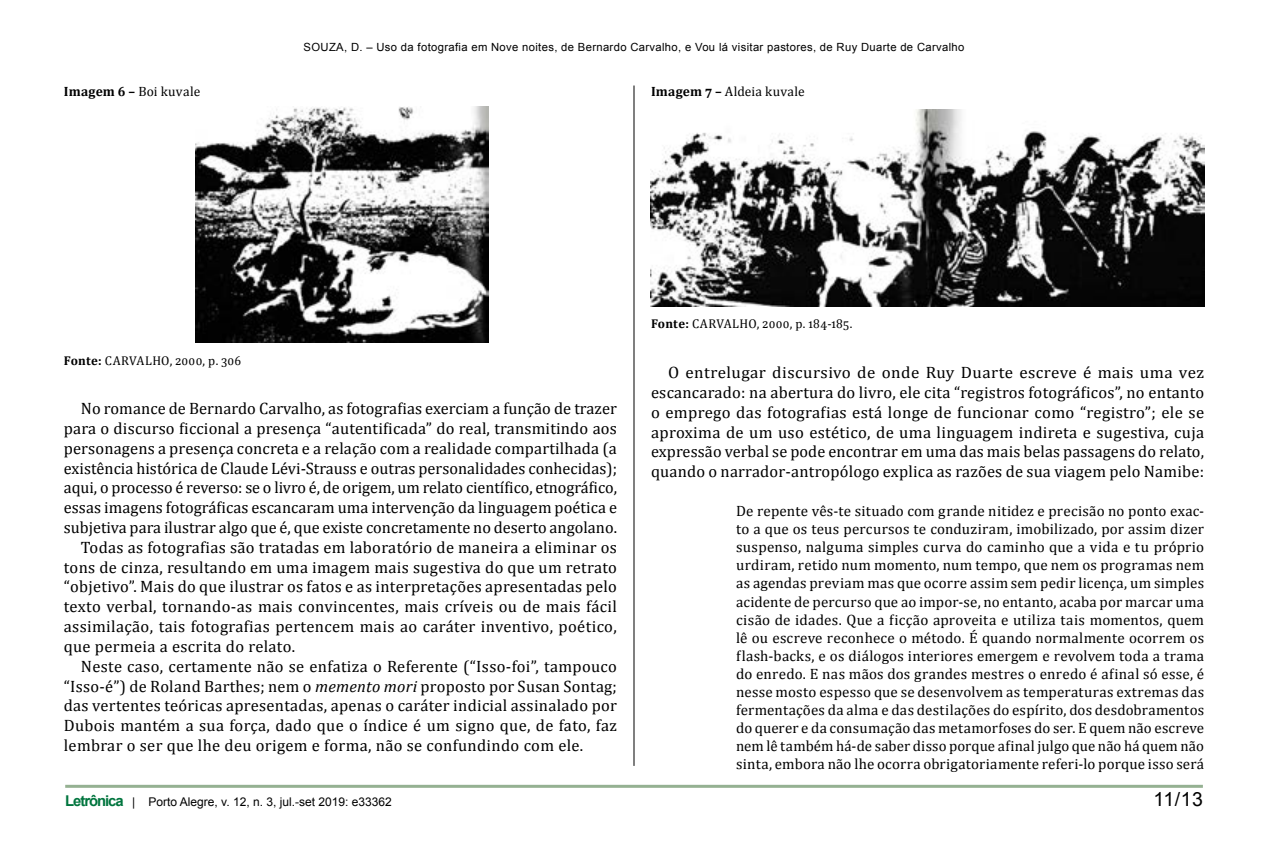
<style>
.page{position:relative;width:1268px;height:851px;background:#fff}
.page>*{position:absolute;margin:0;border:0;box-sizing:border-box;transform-origin:0 0}
.t1{font:19.5px "Arial";color:#000}
.t2{font:16.5px/19.8px "Cambria";letter-spacing:.015em;color:#000;text-align:justify}
.t3{font:15px/18px "Cambria";letter-spacing:.01em;color:#000;text-align:justify}
.t4{font:13.5px "Cambria";letter-spacing:.015em;color:#000}
.t5{font:12.75px "Cambria";letter-spacing:.025em;color:#000}
.t6{font:12px "Arial";color:#000}
.t7{font:11.25px "Arial";letter-spacing:.03em;color:#000}
.s1{font-weight:700}
.s2{font-style:italic}
.s3{font-weight:700;font-size:14.85px;color:#00753e}
</style>
<div class="page">
<hr style="left:65px;top:784px;width:1137px;height:3px;background:#95b192">
<hr style="left:633px;top:85px;width:1px;height:680px;background:#000">
<img style="left:195px;top:106px;width:293px;height:236px">
<img style="left:650px;top:109px;width:554px;height:197px">
<p class="t4" style="left:64px;top:83px;width:138px"><span class="s1">Imagem 6 –</span> Boi kuvale</p>
<p class="t7" style="left:303px;top:39px;width:662px">Souza, D. – Uso da fotografia em Nove noites, de Bernardo Carvalho, e Vou lá visitar pastores, de Ruy Duarte de Carvalho</p>
<p class="t4" style="left:651px;top:83px;width:155px"><span class="s1">Imagem 7 –</span> Aldeia kuvale</p>
<p class="t5" style="left:64px;top:352px;width:179px"><span class="s1">Fonte:</span> CARVALHO, 2000, p. 306</p>
<p class="t2" style="left:81px;top:398px;width:537px">No romance de Bernardo Carvalho, as fotografias exerciam a função de trazer</p>
<p class="t2" style="left:64px;top:418px;width:554px">para o discurso ficcional a presença “autentificada” do real, transmitindo aos</p>
<p class="t2" style="left:64px;top:438px;width:554px">personagens a presença concreta e a relação com a realidade compartilhada (a</p>
<p class="t2" style="left:64px;top:458px;width:554px">existência histórica de Claude Lévi-Strauss e outras personalidades conhecidas);</p>
<p class="t2" style="left:64px;top:477px;width:554px">aqui, o processo é reverso: se o livro é, de origem, um relato científico, etnográfico,</p>
<p class="t2" style="left:64px;top:497px;width:554px">essas imagens fotográficas escancaram uma intervenção da linguagem poética e</p>
<p class="t2" style="left:64px;top:517px;width:554px">subjetiva para ilustrar algo que é, que existe concretamente no deserto angolano.</p>
<p class="t2" style="left:81px;top:537px;width:537px">Todas as fotografias são tratadas em laboratório de maneira a eliminar os</p>
<p class="t2" style="left:64px;top:557px;width:554px">tons de cinza, resultando em uma imagem mais sugestiva do que um retrato</p>
<p class="t2" style="left:64px;top:576px;width:554px">“objetivo”. Mais do que ilustrar os fatos e as interpretações apresentadas pelo</p>
<p class="t2" style="left:64px;top:596px;width:554px">texto verbal, tornando-as mais convincentes, mais críveis ou de mais fácil</p>
<p class="t2" style="left:64px;top:616px;width:554px">assimilação, tais fotografias pertencem mais ao caráter inventivo, poético,</p>
<p class="t2" style="left:64px;top:636px;width:233px">que permeia a escrita do relato.</p>
<p class="t2" style="left:81px;top:656px;width:537px">Neste caso, certamente não se enfatiza o Referente (“Isso-foi”, tampouco</p>
<p class="t2" style="left:64px;top:675px;width:554px">“Isso-é”) de Roland Barthes; nem o <span class="s2">memento mori</span> proposto por Susan Sontag;</p>
<p class="t2" style="left:64px;top:695px;width:554px">das vertentes teóricas apresentadas, apenas o caráter indicial assinalado por</p>
<p class="t2" style="left:64px;top:715px;width:554px">Dubois mantém a sua força, dado que o índice é um signo que, de fato, faz</p>
<p class="t2" style="left:64px;top:735px;width:521px">lembrar o ser que lhe deu origem e forma, não se confundindo com ele.</p>
<p class="t5" style="left:651px;top:316px;width:203px"><span class="s1">Fonte:</span> CARVALHO, 2000, p. 184-185.</p>
<p class="t2" style="left:651px;top:362px;width:554px;text-indent:17px">O entrelugar discursivo de onde Ruy Duarte escreve é mais uma vez escancarado: na abertura do livro, ele cita “registros fotográficos”, no entanto o emprego das fotografias está longe de funcionar como “registro”; ele se aproxima de um uso estético, de uma linguagem indireta e sugestiva, cuja expressão verbal se pode encontrar em uma das mais belas passagens do relato, quando o narrador-antropólogo explica as razões de sua viagem pelo Namibe:</p>
<p class="t3" style="left:736px;top:502px;width:469px">De repente vês-te situado com grande nitidez e precisão no ponto exac&shy;to a que os teus percursos te conduziram, imobilizado, por assim dizer suspenso, nalguma simples curva do caminho que a vida e tu próprio urdiram, retido num momento, num tempo, que nem os programas nem as agendas previam mas que ocorre assim sem pedir licença, um simples acidente de percurso que ao impor-se, no entanto, acaba por marcar uma cisão de idades. Que a ficção aproveita e utiliza tais momentos, quem lê ou escreve reconhece o método. É quando normalmente ocorrem os flash-backs, e os diálogos interiores emergem e revolvem toda a trama do enredo. E nas mãos dos grandes mestres o enredo é afinal só esse, é nesse mosto espesso que se desenvolvem as temperaturas extremas das fermentações da alma e das destilações do espírito, dos desdobramentos do querer e da consumação das metamorfoses do ser. E quem não escreve nem lê também há-de saber disso porque afinal julgo que não há quem não sinta, embora não lhe ocorra obrigatoriamente referi-lo porque isso será</p>
<p class="t6" style="left:65px;top:793px;width:328px"><span class="s3">Letrônica</span> | Porto Alegre, v. 12, n. 3, jul.-set 2019: e33362</p>
<p class="t1" style="left:1153px;top:785px;width:51px">11/13</p>
</div>
